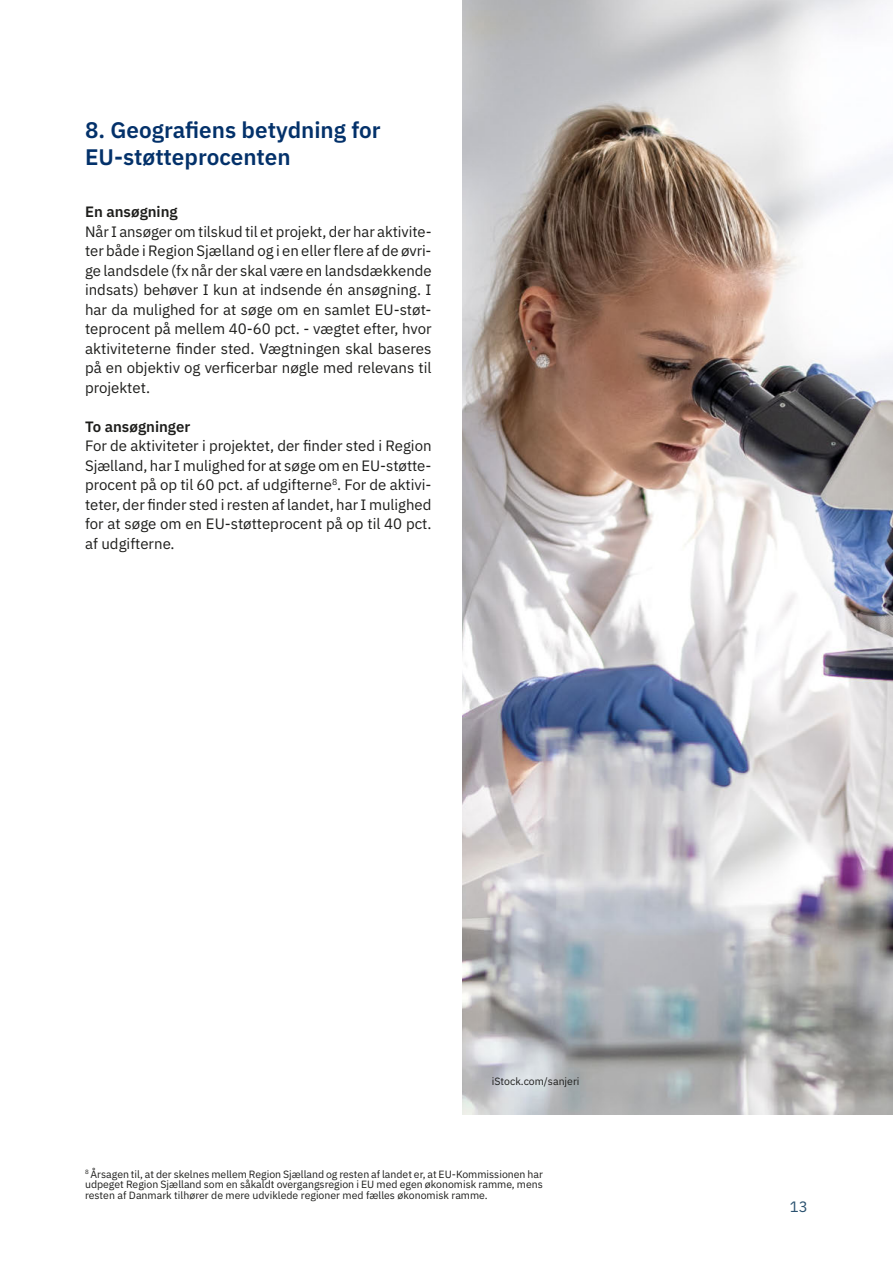
<style>
.page{position:relative;width:893px;height:1263px;background:#fff}
.page>*{position:absolute;margin:0;border:0;box-sizing:border-box;transform-origin:0 0}
.t1{font:600 22.5px/27px "IBM Plex Sans";color:#03316a}
.t2{font:15px/19.5px "IBM Plex Sans";color:#1d1d1b;text-align:justify}
.t3{font:600 15px "IBM Plex Sans";color:#1d1d1b}
.t4{font:15px "IBM Plex Sans";color:#2a516f}
.t5{font:10.5px/10.5px "IBM Plex Sans";color:#1d1d1b;text-align:justify}
</style>
<div class="page">
<img style="left:462px;top:0;width:431px;height:1114px">
<h1 class="t1" style="left:85px;top:115px;width:297px">8. Geografiens betydning for<br>EU-støtteprocenten</h1>
<h2 class="t3" style="left:85px;top:200px;width:94px">En ansøgning</h2>
<p class="t2" style="left:85px;top:220px;width:348px">Når I ansøger om tilskud til et projekt, der har aktivite&shy;ter både i Region Sjælland og i en eller flere af de øvri&shy;ge landsdele (fx når der skal være en landsdækkende indsats) behøver I kun at indsende én ansøgning. I har da mulighed for at søge om en samlet EU-støt&shy;teprocent på mellem 40-60 pct. - vægtet efter, hvor aktiviteterne finder sted. Vægtningen skal baseres på en objektiv og verficerbar nøgle med relevans til projektet.</p>
<h2 class="t3" style="left:85px;top:415px;width:107px">To ansøgninger</h2>
<p class="t2" style="left:85px;top:435px;width:348px">For de aktiviteter i projektet, der finder sted i Region Sjælland, har I mulighed for at søge om en EU-støtte&shy;procent på op til 60 pct. af udgifterne<sup>8</sup>. For de aktivi&shy;teter, der finder sted i resten af landet, har I mulighed for at søge om en EU-støtteprocent på op til 40 pct. af udgifterne.</p>
<p class="t5" style="left:492px;top:1075px;width:89px">iStock.com/sanjeri</p>
<p class="t5" style="left:85px;top:1168px;width:459px"><sup>8</sup> Årsagen til, at der skelnes mellem Region Sjælland og resten af landet er, at EU-Kommissionen har udpeget Region Sjælland som en såkaldt overgangsregion i EU med egen økonomisk ramme, mens resten af Danmark tilhører de mere udviklede regioner med fælles økonomisk ramme.</p>
<p class="t4" style="left:790px;top:1195px;width:19px">13</p>
</div>
